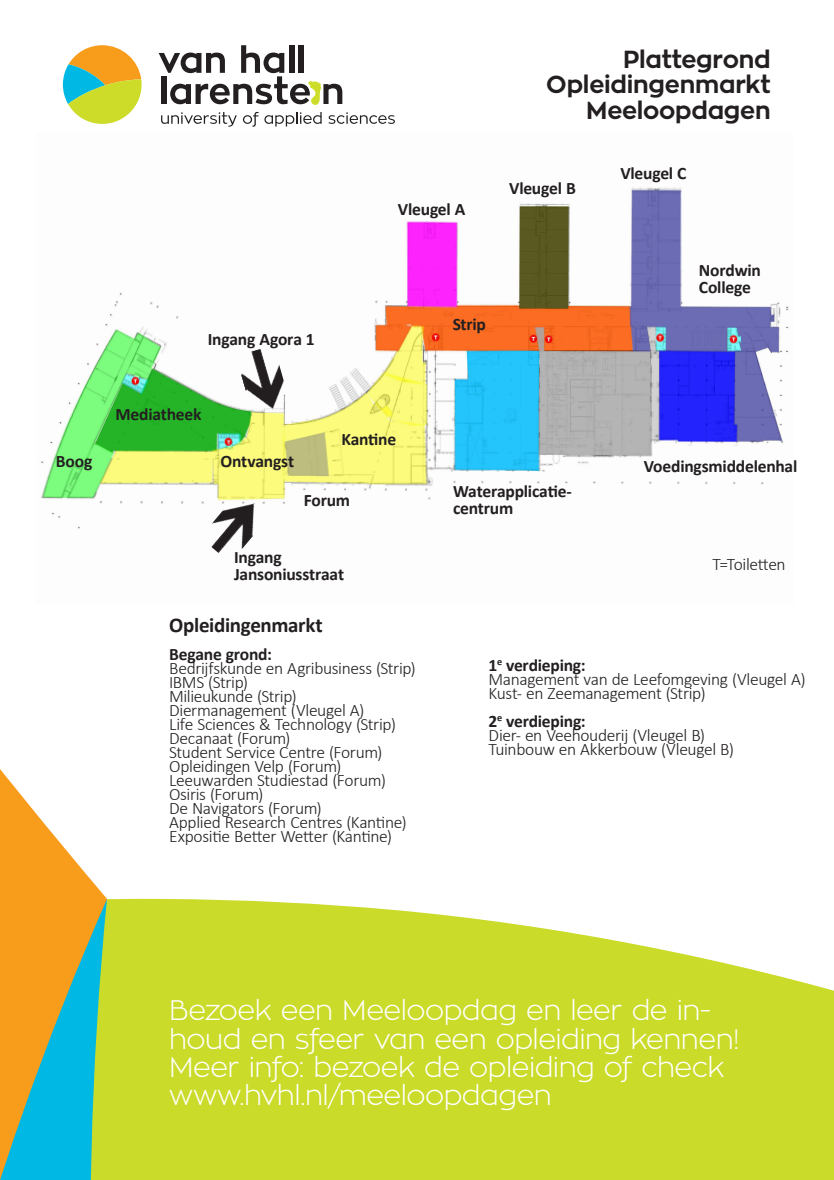
<style>
.page{position:relative;width:834px;height:1180px;background:#fff}
.page>*{position:absolute;margin:0;border:0;box-sizing:border-box;transform-origin:0 0}
.t1{font:300 28px/28px "Zona Pro";letter-spacing:-.02em;color:#fff}
.t2{font:700 24.5px/25.5px "Zona Pro";letter-spacing:-.01em;color:#231f20;text-align:right}
.t3{font:700 21px "Calibri";letter-spacing:-.015em;color:#231f20}
.t4{font:300 17.5px/14px "Calibri";letter-spacing:-.02em;color:#231f20}
.t5{font:700 17.5px/17.5px "Calibri";letter-spacing:-.01em;color:#231f20}
.s1{font-weight:700}
</style>
<div class="page">
<svg style="left:128px;top:898px;width:705px;height:282px;background:#d0df42"></svg>
<div style="left:107px;top:899px;width:66px;height:281px;background:#cadb2a"></div>
<svg style="left:0;top:82px;width:107px;height:1098px"></svg>
<img style="left:36px;top:134px;width:753px;height:471px">
<svg style="left:63px;top:45px;width:79px;height:79px"></svg>
<svg style="left:161px;top:112px;width:76px;height:15px"></svg>
<svg style="left:243px;top:112px;width:15px;height:15px"></svg>
<svg style="left:264px;top:112px;width:57px;height:14px"></svg>
<svg style="left:328px;top:112px;width:67px;height:12px"></svg>
<svg style="left:159px;top:45px;width:183px;height:60px"></svg>
<img style="left:235px;top:345px;width:55px;height:70px">
<img style="left:200px;top:490px;width:70px;height:73px">
<p class="t5" style="left:56px;top:451px;width:38px">Boog</p>
<h2 class="t2" style="left:546px;top:46px;width:226px">Plattegrond<br>Opleidingenmarkt<br>Meeloopdagen</h2>
<p class="t5" style="left:398px;top:200px;width:69px">Vleugel A</p>
<p class="t5" style="left:509px;top:178px;width:68px">Vleugel B</p>
<p class="t5" style="left:208px;top:330px;width:108px">Ingang Agora 1</p>
<p class="t5" style="left:115px;top:404px;width:87px">Mediatheek</p>
<p class="t5" style="left:220px;top:451px;width:75px">Ontvangst</p>
<p class="t5" style="left:341px;top:429px;width:56px">Kantine</p>
<p class="t5" style="left:452px;top:315px;width:35px">Strip</p>
<p class="t5" style="left:304px;top:491px;width:48px">Forum</p>
<p class="t5" style="left:234px;top:547px;width:111px">Ingang<br>Jansoniusstraat</p>
<p class="t5" style="left:453px;top:481px;width:120px">Waterapplicatie&shy;centrum</p>
<p class="t5" style="left:620px;top:163px;width:68px">Vleugel C</p>
<p class="t5" style="left:698px;top:261px;width:63px">Nordwin<br>College</p>
<p class="t5" style="left:643px;top:456px;width:155px">Voedingsmiddelenhal</p>
<p class="t4" style="left:712px;top:557px;width:75px">T=Toiletten</p>
<p class="t3" style="left:169px;top:610px;width:155px">Opleidingenmarkt</p>
<p class="t5" style="left:169px;top:644px;width:104px">Begane grond:</p>
<p class="t4" style="left:169px;top:661px;width:248px">Bedrijfskunde en Agribusiness (Strip)<br>IBMS (Strip)<br>Milieukunde (Strip)<br>Diermanagement (Vleugel A)<br>Life Sciences &amp; Technology (Strip)<br>Decanaat (Forum)<br>Student Service Centre (Forum)<br>Opleidingen Velp (Forum)<br>Leeuwarden Studiestad (Forum)<br>Osiris (Forum)<br>De Navigators (Forum)<br>Applied Research Centres (Kantine)<br>Expositie Better Wetter (Kantine)</p>
<p class="t4" style="left:488px;top:658px;width:318px"><span class="s1">1</span><sup>e</sup> <span class="s1">verdieping:<br></span>Management van de Leefomgeving (Vleugel A)<br>Kust- en Zeemanagement (Strip)</p>
<p class="t4" style="left:488px;top:714px;width:247px"><span class="s1">2</span><sup>e</sup> <span class="s1">verdieping:<br></span>Dier- en Veehouderij (Vleugel B)<br>Tuinbouw en Akkerbouw (Vleugel B)</p>
<h1 class="t1" style="left:169px;top:996px;width:571px">Bezoek een Meeloopdag en leer de in&shy;houd en sfeer van een opleiding kennen!<br>Meer info: bezoek de opleiding of check www.hvhl.nl/meeloopdagen</h1>
</div>
